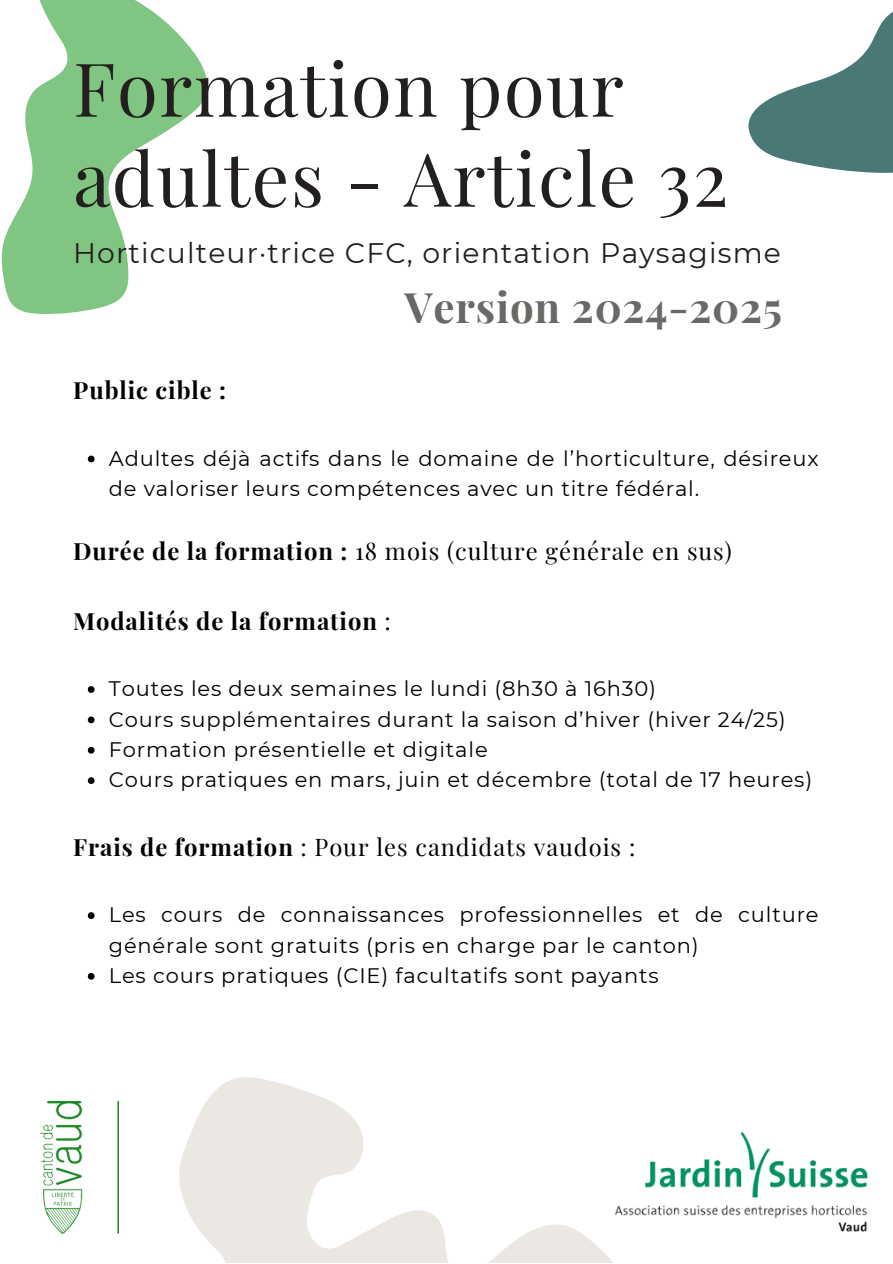
<style>
.page{position:relative;width:893px;height:1264px;background:#fff}
.page>*{position:absolute;margin:0;border:0;box-sizing:border-box;transform-origin:0 0}
.t1{font:74.4px/89.8px "Playfair Display";letter-spacing:.02em;color:#231f1f}
.t2{font:700 42px "Playfair Display";letter-spacing:.02em;color:#696966}
.t3{font:28.2px "Montserrat";letter-spacing:.04em;color:#231f1f}
.t4{font:23.7px "Playfair Display";letter-spacing:.04em;color:#000}
.t5{font:700 23.7px "Playfair Display";letter-spacing:.04em;color:#000}
.t6{font:21px/30.3px "Montserrat";letter-spacing:.04em;color:#000}
.s1{font-weight:700}
.s2{font-weight:400}
</style>
<div class="page">
<svg style="left:41px;top:975px;width:571px;height:287px"></svg>
<img style="left:614px;top:1131px;width:254px;height:101px">
<svg style="left:1px;top:0;width:207px;height:314px;fill:#80c582"></svg>
<svg style="left:88px;top:455px;width:7px;height:7px"></svg>
<svg style="left:88px;top:686px;width:7px;height:7px"></svg>
<svg style="left:88px;top:716px;width:7px;height:7px"></svg>
<svg style="left:88px;top:747px;width:7px;height:6px"></svg>
<svg style="left:88px;top:777px;width:7px;height:7px"></svg>
<svg style="left:88px;top:912px;width:7px;height:6px"></svg>
<svg style="left:88px;top:972px;width:7px;height:7px"></svg>
<svg style="left:748px;top:12px;width:144px;height:161px"></svg>
<p class="t1" style="left:73px;top:41px;width:656px">Formation pour adultes - Article 32</p>
<p class="t3" style="left:73px;top:236px;width:709px">Horticulteur·trice CFC, orientation Paysagisme</p>
<p class="t2" style="left:404px;top:277px;width:379px">Version 2024-2025</p>
<p class="t5" style="left:73px;top:374px;width:154px">Public cible :</p>
<p class="t6" style="left:109px;top:443px;width:711px">Adultes déjà actifs dans le domaine de l’horticulture, désireux de valoriser leurs compétences avec un titre fédéral.</p>
<p class="t4" style="left:73px;top:534px;width:660px"><span class="s1">Durée de la formation :</span> 18 mois (culture générale en sus)</p>
<p class="t5" style="left:73px;top:604px;width:319px">Modalités de la formation <span class="s2">:</span></p>
<p class="t6" style="left:109px;top:673px;width:549px">Toutes les deux semaines le lundi (8h30 à 16h30)</p>
<p class="t6" style="left:109px;top:704px;width:678px">Cours supplémentaires durant la saison d’hiver (hiver 24/25)</p>
<p class="t6" style="left:109px;top:734px;width:380px">Formation présentielle et digitale</p>
<p class="t6" style="left:109px;top:764px;width:705px">Cours pratiques en mars, juin et décembre (total de 17 heures)</p>
<p class="t4" style="left:73px;top:830px;width:563px"><span class="s1">Frais de formation</span> : Pour les candidats vaudois :</p>
<p class="t6" style="left:109px;top:899px;width:711px">Les cours de connaissances professionnelles et de culture générale sont gratuits (pris en charge par le canton)</p>
<p class="t6" style="left:109px;top:960px;width:551px">Les cours pratiques (CIE) facultatifs sont payants</p>
</div>
